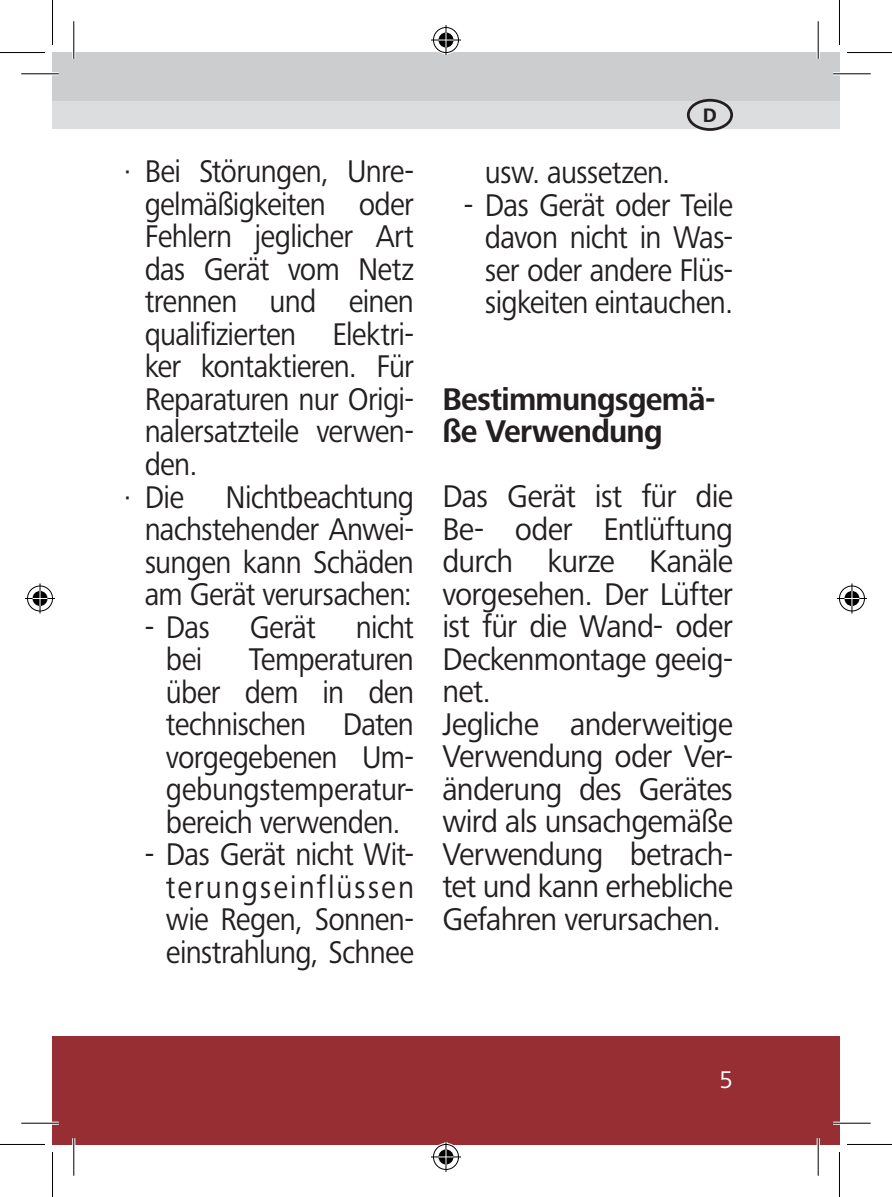
<style>
.page{position:relative;width:892px;height:1197px;background:#fff}
.page>*{position:absolute;margin:0;border:0;box-sizing:border-box;transform-origin:0 0}
.t1{font:32.5px/32.5px "Frutiger Next LTW1 G";letter-spacing:-.025em;color:#231f20;text-align:justify;scale:.92 1}
.t2{font:32.5px/32.5px "Frutiger Next LTW1 G";letter-spacing:-.025em;color:#231f20;scale:.96 1}
.t3{font:700 32.5px/32.5px "Frutiger Next LTW1 G";letter-spacing:-.025em;color:#231f20;scale:.96 1}
.t4{font:25px "Frutiger Next LTW1 G";color:#fff}
.t5{font:700 20.25px "Frutiger Next LTW1 G";color:#231f20}
</style>
<div class="page">
<div style="left:74px;top:1036px;width:765px;height:108px;background:#962e33"></div>
<div style="left:52px;top:1036px;width:22px;height:108px;background:#962e33"></div>
<div style="left:74px;top:52px;width:765px;height:49px;background:#cccdcf"></div>
<div style="left:74px;top:101px;width:765px;height:28px;background:#dcdddf"></div>
<div style="left:52px;top:52px;width:22px;height:49px;background:#cccdcf"></div>
<div style="left:52px;top:101px;width:22px;height:28px;background:#dcdddf"></div>
<div style="left:687px;top:99px;width:46px;height:32px;border:3px solid #231f20;border-radius:50%"></div>
<hr style="left:21px;top:72px;width:38px;height:3px;background:#fff">
<hr style="left:833px;top:72px;width:37px;height:3px;background:#fff">
<hr style="left:21px;top:1121px;width:38px;height:3px;background:#fff">
<hr style="left:833px;top:1121px;width:37px;height:3px;background:#fff">
<hr style="left:72px;top:21px;width:3px;height:38px;background:#fff">
<hr style="left:72px;top:1138px;width:3px;height:37px;background:#fff">
<hr style="left:816px;top:21px;width:3px;height:38px;background:#fff">
<hr style="left:816px;top:1138px;width:3px;height:37px;background:#fff">
<hr style="left:21px;top:73px;width:38px;height:1px;background:#000">
<hr style="left:833px;top:73px;width:37px;height:1px;background:#000">
<hr style="left:21px;top:1122px;width:38px;height:1px;background:#000">
<hr style="left:833px;top:1122px;width:37px;height:1px;background:#000">
<hr style="left:73px;top:21px;width:1px;height:38px;background:#000">
<hr style="left:73px;top:1138px;width:1px;height:37px;background:#000">
<hr style="left:817px;top:21px;width:1px;height:38px;background:#000">
<hr style="left:817px;top:1138px;width:1px;height:37px;background:#000">
<hr style="left:0;top:52px;width:45px;height:1px;background:#000">
<hr style="left:847px;top:52px;width:45px;height:1px;background:#000">
<hr style="left:0;top:1143px;width:45px;height:1px;background:#000">
<hr style="left:847px;top:1143px;width:45px;height:1px;background:#000">
<hr style="left:52px;top:0;width:1px;height:45px;background:#000">
<hr style="left:52px;top:1151px;width:1px;height:45px;background:#000">
<hr style="left:839px;top:0;width:1px;height:45px;background:#000">
<hr style="left:839px;top:1151px;width:1px;height:45px;background:#000">
<div style="left:432px;top:26px;width:28px;height:28px;border:3px solid #fff;border-radius:50%"></div>
<svg style="left:431px;top:38px;width:30px;height:4px"></svg>
<hr style="left:444px;top:25px;width:3px;height:30px;background:#fff">
<div style="left:437px;top:31px;width:18px;height:18px;border:3px solid #fff;border-radius:50%"></div>
<div style="left:433px;top:27px;width:26px;height:26px;border:1px solid #000;border-radius:50%"></div>
<hr style="left:431px;top:40px;width:30px;height:1px;background:#000">
<hr style="left:445px;top:25px;width:1px;height:30px;background:#000">
<svg style="left:438px;top:33px;width:15px;height:15px"></svg>
<div style="left:432px;top:1142px;width:28px;height:28px;border:3px solid #fff;border-radius:50%"></div>
<hr style="left:431px;top:1155px;width:30px;height:3px;background:#fff">
<hr style="left:444px;top:1141px;width:3px;height:30px;background:#fff">
<div style="left:437px;top:1147px;width:18px;height:18px;border:3px solid #fff;border-radius:50%"></div>
<div style="left:433px;top:1144px;width:26px;height:25px;border:1px solid #000;border-radius:50%"></div>
<hr style="left:431px;top:1156px;width:30px;height:1px;background:#000">
<hr style="left:445px;top:1141px;width:1px;height:30px;background:#000">
<svg style="left:438px;top:1149px;width:15px;height:15px"></svg>
<div style="left:26px;top:584px;width:28px;height:28px;border:3px solid #fff;border-radius:50%"></div>
<hr style="left:25px;top:597px;width:30px;height:3px;background:#fff">
<svg style="left:38px;top:583px;width:4px;height:30px"></svg>
<div style="left:31px;top:589px;width:18px;height:18px;border:3px solid #fff;border-radius:50%"></div>
<div style="left:27px;top:585px;width:26px;height:26px;border:1px solid #000;border-radius:50%"></div>
<hr style="left:25px;top:598px;width:30px;height:1px;background:#000">
<hr style="left:40px;top:583px;width:1px;height:30px;background:#000">
<svg style="left:33px;top:591px;width:15px;height:15px"></svg>
<div style="left:838px;top:584px;width:28px;height:28px;border:3px solid #fff;border-radius:50%"></div>
<hr style="left:837px;top:597px;width:30px;height:3px;background:#fff">
<hr style="left:850px;top:583px;width:3px;height:30px;background:#fff">
<div style="left:843px;top:589px;width:18px;height:18px;border:3px solid #fff;border-radius:50%"></div>
<div style="left:839px;top:585px;width:25px;height:26px;border:1px solid #000;border-radius:50%"></div>
<hr style="left:837px;top:598px;width:30px;height:1px;background:#000">
<hr style="left:851px;top:583px;width:1px;height:30px;background:#000">
<svg style="left:844px;top:591px;width:15px;height:15px"></svg>
<p class="t1" style="left:123px;top:156px;width:317px">· Bei Störungen, Unre-</p>
<p class="t1" style="left:145px;top:189px;width:294px">gelmäßigkeiten oder</p>
<p class="t1" style="left:145px;top:221px;width:294px">Fehlern jeglicher Art</p>
<p class="t1" style="left:145px;top:254px;width:294px">das Gerät vom Netz</p>
<p class="t1" style="left:145px;top:286px;width:294px">trennen und einen</p>
<p class="t1" style="left:145px;top:319px;width:294px">qualifizierten Elektri-</p>
<p class="t1" style="left:145px;top:351px;width:294px">ker kontaktieren. Für</p>
<p class="t1" style="left:145px;top:384px;width:294px">Reparaturen nur Origi-</p>
<p class="t1" style="left:145px;top:416px;width:294px">nalersatzteile verwen-</p>
<p class="t1" style="left:145px;top:449px;width:59px">den.</p>
<p class="t1" style="left:123px;top:481px;width:67px">· Die</p>
<p class="t1" style="left:145px;top:481px;width:294px;text-indent:81px">Nichtbeachtung nachstehender Anwei&shy;sungen kann Schäden am Gerät verursachen:</p>
<p class="t1" style="left:166px;top:611px;width:271px;text-indent:-21px">- Das Gerät nicht bei</p>
<p class="t1" style="left:166px;top:644px;width:271px;text-indent:83px">Temperaturen über dem in den technischen Daten vorgegebenen Um&shy;gebungstemperatur&shy;bereich verwenden.</p>
<p class="t1" style="left:166px;top:839px;width:271px;text-indent:-21px">- Das Gerät nicht Wit&shy;terungseinflüssen wie Regen, Sonnen&shy;einstrahlung, Schnee</p>
<p class="t5" style="left:703px;top:104px;width:16px">D</p>
<p class="t1" style="left:485px;top:157px;width:203px">usw. aussetzen.</p>
<p class="t1" style="left:485px;top:190px;width:271px;text-indent:-21px">- Das Gerät oder Teile davon nicht in Was&shy;ser oder andere Flüs&shy;sigkeiten eintauchen.</p>
<p class="t3" style="left:442px;top:383px;width:286px">Bestimmungsgemä&shy;ße Verwendung</p>
<p class="t2" style="left:442px;top:481px;width:304px">Das Gerät ist für die<br>Be- oder Entlüftung durch kurze Kanäle vorgesehen. Der Lüfter ist für die Wand- oder<br>Deckenmontage geeig&shy;net.<br>Jegliche anderweitige<br>Verwendung oder Ver&shy;änderung des Gerätes wird als unsachgemäße<br>Verwendung betrach&shy;tet und kann erhebliche<br>Gefahren verursachen.</p>
<p class="t4" style="left:719px;top:1065px;width:15px">5</p>
</div>
